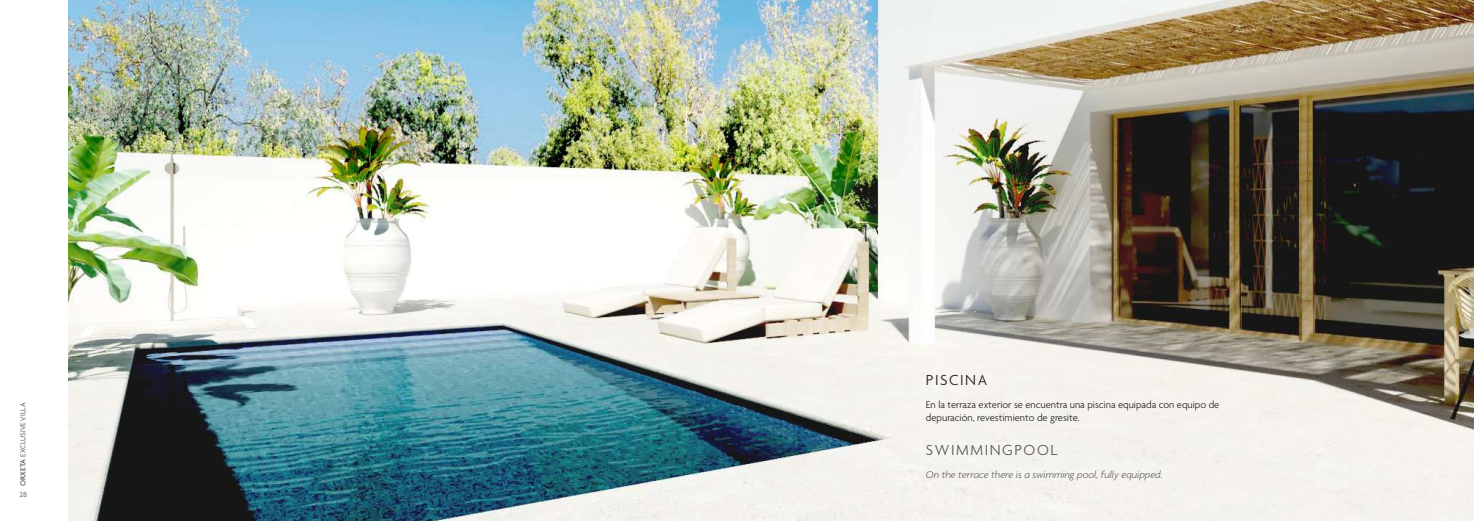
<style>
.page{position:relative;width:1474px;height:521px;background:#fff}
.page>*{position:absolute;margin:0;border:0;box-sizing:border-box;transform-origin:0 0}
.t1{font:300 15.75px "Agenda";letter-spacing:.1em;color:#57585a}
.t2{font:300 15.75px "Agenda";letter-spacing:.1em;color:#231f20}
.t3{font:300 10.5px/12.6px "Agenda";color:#231f20}
.t4{font:italic 300 10.5px "Agenda";color:#57585a}
.t5{font:300 7.88px "Agenda";color:#4b4c4d}
.s1{font-weight:500}
</style>
<div class="page">
<img style="left:69px;top:0;width:1404px;height:521px">
<p class="t5" style="left:19px;top:486px;width:85px;rotate:-90deg"><span class="s1">ORXETA</span> EXCLUSIVE VILLA</p>
<p class="t5" style="left:19px;top:490px;width:9px">28</p>
<h1 class="t2" style="left:926px;top:372px;width:63px">PISCINA</h1>
<p class="t3" style="left:926px;top:399px;width:295px">En la terraza exterior se encuentra una piscina equipada con equipo de depuración, revestimiento de gresite.</p>
<h1 class="t1" style="left:926px;top:442px;width:133px">SWIMMINGPOOL</h1>
<p class="t4" style="left:926px;top:469px;width:238px">On the terrace there is a swimming pool, fully equipped.</p>
</div>
